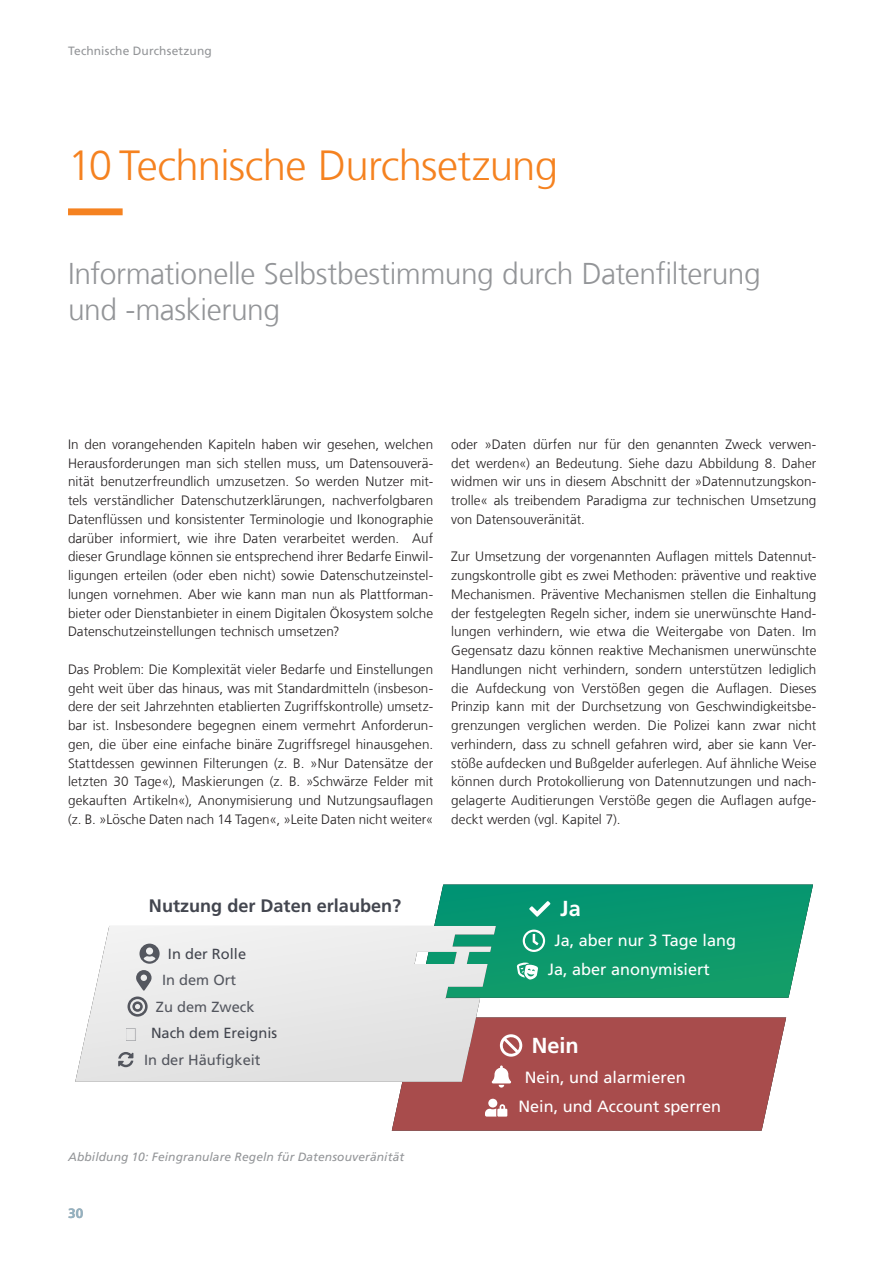
<style>
.page{position:relative;width:893px;height:1263px;background:#fff}
.page>*{position:absolute;margin:0;border:0;box-sizing:border-box;transform-origin:0 0}
.Ueberschrift_28_33_6_blue_gruen_Linie_un{font:300 42px "Frutiger LT Com";letter-spacing:-.02em;color:#f58220}
.Ueberschrift_Kat2_20_24_grey{font:300 30px/36px "Frutiger LT Com";letter-spacing:-.015em;color:#939598}
.t1{font:700 21.75px "Frutiger LT Com";color:#fff}
.t2{font:700 18.15px "Frutiger LT Com";color:#43464f}
.t3{font:16.35px/29.4px "Frutiger LT Com";color:#fff}
.t4{font:14.7px "Frutiger LT Com";color:#43464f}
.Fliesstext_9_12_5_schwarz{font:300 13.5px/18.8px "Frutiger LT Com";color:#231f20;text-align:justify}
.Pagina{font:700 13.5px "Frutiger LT Com";color:#93b3c3}
.Bildtext_Marginal_8_12_5_grey{font:italic 12px "Frutiger LT Com";letter-spacing:.01em;color:#939598}
.Absatzformat_3{font:12px "Frutiger LT Com";letter-spacing:.01em;color:#939598}
</style>
<div class="page">
<svg style="left:68px;top:208px;width:55px;height:7px"></svg>
<svg style="left:75px;top:926px;width:405px;height:156px"></svg>
<svg style="left:419px;top:884px;width:394px;height:114px;background:#2ba47f"></svg>
<svg style="left:139px;top:943px;width:21px;height:21px"></svg>
<svg style="left:127px;top:970px;width:25px;height:47px"></svg>
<svg style="left:118px;top:1052px;width:15px;height:15px"></svg>
<svg style="left:392px;top:1017px;width:394px;height:113px;background:#b26666"></svg>
<svg style="left:126px;top:1028px;width:10px;height:12px"></svg>
<p class="Absatzformat_3" style="left:68px;top:44px;width:145px">Technische Durchsetzung</p>
<p class="Ueberschrift_28_33_6_blue_gruen_Linie_un" style="left:68px;top:141px;width:492px">10 Technische Durchsetzung</p>
<p class="Ueberschrift_Kat2_20_24_grey" style="left:68px;top:256px;width:694px">Informationelle Selbstbestimmung durch Datenfilterung und -maskierung</p>
<p class="Fliesstext_9_12_5_schwarz" style="left:68px;top:435px;width:367px">In den vorangehenden Kapiteln haben wir gesehen, welchen Herausforderungen man sich stellen muss, um Datensouverä&shy;nität benutzerfreundlich umzusetzen. So werden Nutzer mit&shy;tels verständlicher Datenschutzerklärungen, nachverfolgbaren Datenflüssen und konsistenter Terminologie und Ikonographie darüber informiert, wie ihre Daten verarbeitet werden. Auf dieser Grundlage können sie entsprechend ihrer Bedarfe Einwil&shy;ligungen erteilen (oder eben nicht) sowie Datenschutzeinstel&shy;lungen vornehmen. Aber wie kann man nun als Plattforman&shy;bieter oder Dienstanbieter in einem Digitalen Ökosystem solche Datenschutzeinstellungen technisch umsetzen?</p>
<p class="Fliesstext_9_12_5_schwarz" style="left:68px;top:660px;width:367px">Das Problem: Die Komplexität vieler Bedarfe und Einstellungen geht weit über das hinaus, was mit Standardmitteln (insbeson&shy;dere der seit Jahrzehnten etablierten Zugriffskontrolle) umsetz&shy;bar ist. Insbesondere begegnen einem vermehrt Anforderun&shy;gen, die über eine einfache binäre Zugriffsregel hinausgehen.<br>Stattdessen gewinnen Filterungen (z. B. »Nur Datensätze der letzten 30 Tage«), Maskierungen (z. B. »Schwärze Felder mit gekauften Artikeln«), Anonymisierung und Nutzungsauflagen (z. B. »Lösche Daten nach 14 Tagen«, »Leite Daten nicht weiter«</p>
<p class="Fliesstext_9_12_5_schwarz" style="left:451px;top:435px;width:367px">oder »Daten dürfen nur für den genannten Zweck verwen&shy;det werden«) an Bedeutung. Siehe dazu Abbildung 8. Daher widmen wir uns in diesem Abschnitt der »Datennutzungskon&shy;trolle« als treibendem Paradigma zur technischen Umsetzung von Datensouveränität.</p>
<p class="Fliesstext_9_12_5_schwarz" style="left:451px;top:547px;width:367px">Zur Umsetzung der vorgenannten Auflagen mittels Datennut&shy;zungskontrolle gibt es zwei Methoden: präventive und reaktive Mechanismen. Präventive Mechanismen stellen die Einhaltung der festgelegten Regeln sicher, indem sie unerwünschte Hand&shy;lungen verhindern, wie etwa die Weitergabe von Daten. Im Gegensatz dazu können reaktive Mechanismen unerwünschte Handlungen nicht verhindern, sondern unterstützen lediglich die Aufdeckung von Verstößen gegen die Auflagen. Dieses Prinzip kann mit der Durchsetzung von Geschwindigkeitsbe&shy;grenzungen verglichen werden. Die Polizei kann zwar nicht verhindern, dass zu schnell gefahren wird, aber sie kann Ver&shy;stöße aufdecken und Bußgelder auferlegen. Auf ähnliche Weise können durch Protokollierung von Datennutzungen und nach&shy;gelagerte Auditierungen Verstöße gegen die Auflagen aufge&shy;deckt werden (vgl. Kapitel 7).</p>
<h3 class="t2" style="left:149px;top:895px;width:254px">Nutzung der Daten erlauben?</h3>
<p class="t4" style="left:168px;top:945px;width:80px">In der Rolle</p>
<p class="t4" style="left:162px;top:971px;width:76px">In dem Ort</p>
<p class="t4" style="left:156px;top:998px;width:100px">Zu dem Zweck</p>
<p class="t4" style="left:151px;top:1024px;width:128px">Nach dem Ereignis</p>
<p class="t4" style="left:144px;top:1051px;width:118px">In der Häufigkeit</p>
<p class="Bildtext_Marginal_8_12_5_grey" style="left:68px;top:1150px;width:338px">Abbildung 10: Feingranulare Regeln für Datensouveränität</p>
<p class="Pagina" style="left:68px;top:1205px;width:17px">30</p>
<h3 class="t1" style="left:560px;top:895px;width:22px">Ja</h3>
<p class="t3" style="left:548px;top:925px;width:190px;text-indent:7px">Ja, aber nur 3 Tage lang<br>Ja, aber anonymisiert</p>
<h3 class="t1" style="left:532px;top:1032px;width:49px">Nein</h3>
<p class="t3" style="left:525px;top:1062px;width:163px">Nein, und alarmieren</p>
<p class="t3" style="left:518px;top:1091px;width:204px">Nein, und Account sperren</p>
</div>
